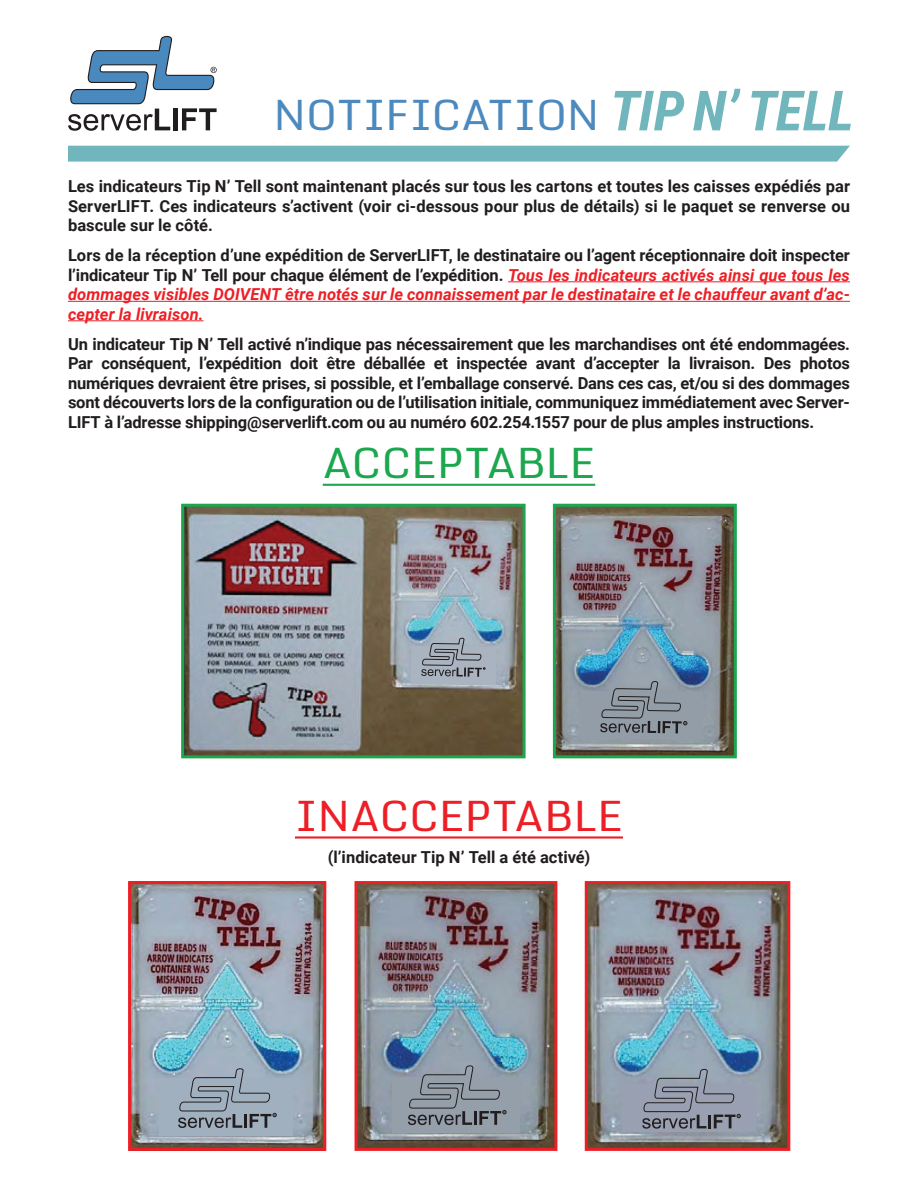
<style>
.page{position:relative;width:918px;height:1188px;background:#fff}
.page>*{position:absolute;margin:0;border:0;box-sizing:border-box;transform-origin:0 0}
.t1{font:42px "Monda";letter-spacing:-.01em;color:#4b89be}
.t2{font:42px "Monda";color:#ed1f26}
.t3{font:42px "Monda";color:#1ca74f}
.t4{font:700 16.5px/19.5px "Roboto";letter-spacing:-.005em;color:#211d1e;text-align:justify}
.s1{font-family:"Roboto Condensed";font-weight:700;font-style:italic;font-size:55.5px;color:#70b6bc}
.s2{font-style:italic;color:#ed1f26}
</style>
<div class="page">
<img style="left:185px;top:508px;width:337px;height:246px">
<svg style="left:411px;top:637px;width:85px;height:48px"></svg>
<img style="left:557px;top:508px;width:176px;height:246px">
<svg style="left:580px;top:680px;width:123px;height:60px"></svg>
<img style="left:359px;top:885px;width:194px;height:262px">
<div style="left:392px;top:1077px;width:127px;height:56px;background:#949faa"></div>
<svg style="left:408px;top:1065px;width:98px;height:60px"></svg>
<img style="left:589px;top:885px;width:197px;height:262px">
<div style="left:622px;top:1084px;width:134px;height:48px;background:#99a0b1"></div>
<svg style="left:642px;top:1069px;width:99px;height:60px"></svg>
<img style="left:132px;top:885px;width:190px;height:262px">
<div style="left:160px;top:1078px;width:133px;height:58px;background:#a0b0bf"></div>
<svg style="left:178px;top:1068px;width:99px;height:60px"></svg>
<hr style="left:508px;top:281px;width:342px;height:1px;background:#ed1f26">
<hr style="left:68px;top:301px;width:776px;height:1px;background:#ed1f26">
<hr style="left:68px;top:320px;width:136px;height:1px;background:#ed1f26">
<svg style="left:68px;top:36px;width:149px;height:95px"></svg>
<svg style="left:68px;top:146px;width:782px;height:16px"></svg>
<hr style="left:323px;top:484px;width:272px;height:2px;background:#1ca74f">
<hr style="left:295px;top:836px;width:328px;height:3px;background:#ed1f26">
<div style="left:128px;top:881px;width:198px;height:270px;border:3px solid #ed1f26"></div>
<div style="left:355px;top:881px;width:202px;height:270px;border:3px solid #ed1f26"></div>
<div style="left:585px;top:881px;width:205px;height:270px;border:3px solid #ed1f26"></div>
<div style="left:181px;top:504px;width:345px;height:254px;border:3px solid #1ca74f"></div>
<div style="left:553px;top:504px;width:184px;height:254px;border:3px solid #1ca74f"></div>
<h1 class="t1" style="left:273px;top:87px;width:582px">NOTIFICATION <span class="s1">TIPN’ TELL</span></h1>
<p class="t4" style="left:68px;top:176px;width:784px">Les indicateurs Tip N’ Tell sont maintenant placés sur tous les cartons et toutes les caisses expédiés par ServerLIFT. Ces indicateurs s’activent (voir ci-dessous pour plus de détails) si le paquet se renverse ou bascule sur le côté.</p>
<p class="t4" style="left:68px;top:245px;width:783px">Lors de la réception d’une expédition de ServerLIFT, le destinataire ou l’agent réceptionnaire doit inspecter l’indicateur Tip N’ Tell pour chaque élément de l’expédition. <span class="s2">Tous les indicateurs activés ainsi que tous les dommages visibles DOIVENT être notés sur le connaissement par le destinataire et le chauffeur avant d’ac&shy;cepter la livraison.</span></p>
<p class="t4" style="left:68px;top:333px;width:784px">Un indicateur Tip N’ Tell activé n’indique pas nécessairement que les marchandises ont été endommagées.<br>Par conséquent, l’expédition doit être déballée et inspectée avant d’accepter la livraison. Des photos numériques devraient être prises, si possible, et l’emballage conservé. Dans ces cas, et/ou si des dommages sont découverts lors de la configuration ou de l’utilisation initiale, communiquez immédiatement avec Server-LIFT à l’adresse shipping@serverlift.com ou au numéro 602.254.1557 pour de plus amples instructions.</p>
<h1 class="t3" style="left:323px;top:435px;width:274px">ACCEPTABLE</h1>
<h1 class="t2" style="left:295px;top:788px;width:330px">INACCEPTABLE</h1>
<p class="t4" style="left:328px;top:846px;width:264px">(l’indicateur Tip N’ Tell a été activé)</p>
</div>
